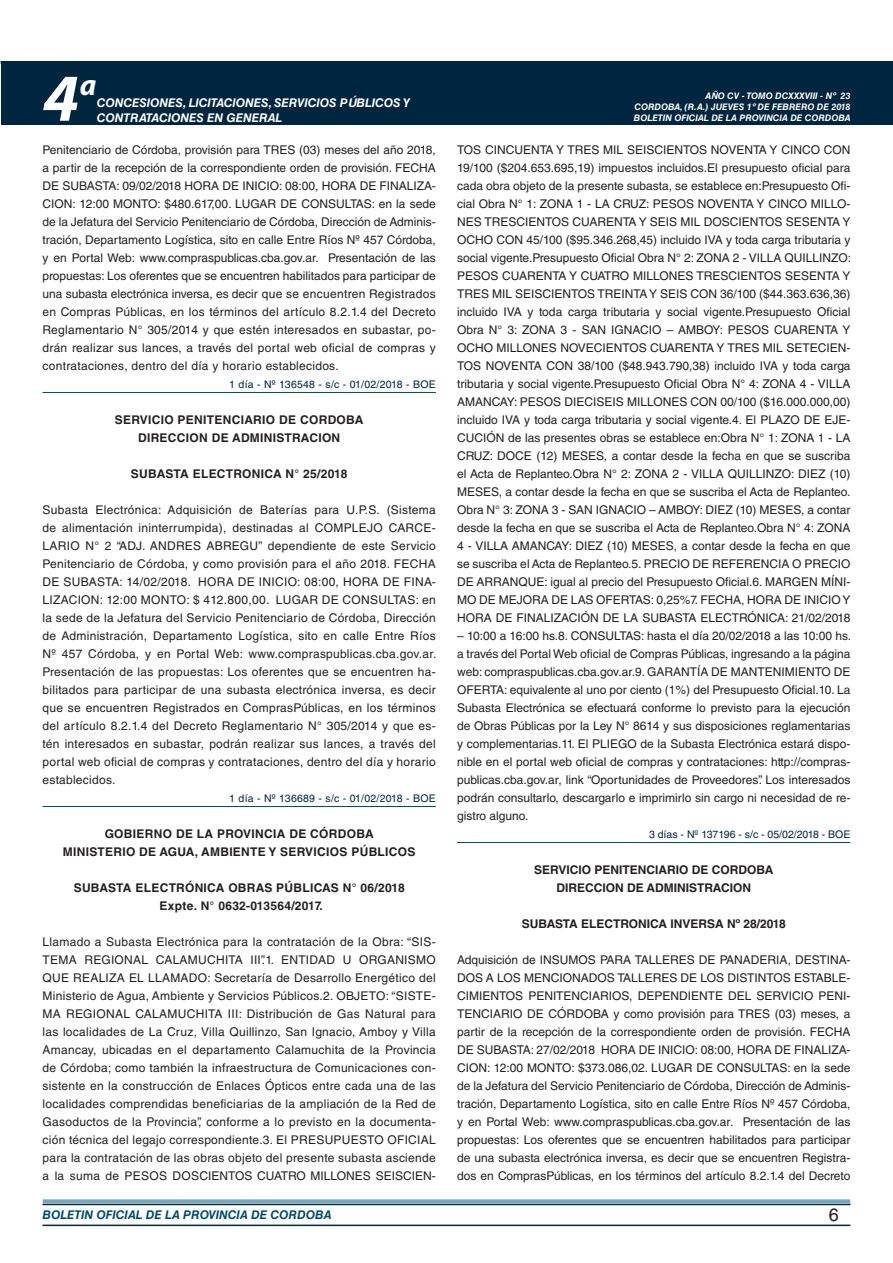
<style>
.page{position:relative;width:893px;height:1263px;background:#fff}
.page>*{position:absolute;margin:0;border:0;box-sizing:border-box;transform-origin:0 0}
.t1{font:italic 700 67.5px "Myriad Pro";color:#fff}
.t2{font:italic 700 30px "Myriad Pro";color:#fff}
.t3{font:18px "Helvetica LT Std";color:#231f20}
.TEXTO_BASE{font:12px/18px "Helvetica LT Std";color:#231f20;text-align:justify}
.RESUELVE{font:700 12px "Helvetica LT Std";letter-spacing:.025em;color:#231f20}
.RESUELVE-2{font:700 12px "Helvetica LT Std";color:#231f20}
.t4{font:italic 700 12px/14.4px "Helvetica LT Std";color:#fff}
.t5{font:italic 700 12px "Helvetica LT Std";color:#004b6c}
.FECHA_DE_PUBLICACIÓN{font:10.5px "Helvetica LT Std";letter-spacing:.025em;color:#00263f}
.FECHA_DE_PUBLICACIÓN-2{font:10.5px "Helvetica LT Std";color:#00263f}
.t6{font:italic 700 9px/10.8px "Helvetica LT Std";color:#fff;text-align:right}
</style>
<div class="page">
<hr style="left:43px;top:1224px;width:807px;height:2px;background:#00263f">
<div style="left:42px;top:1198px;width:809px;height:8px;background:#fff;opacity:.75"></div>
<div style="left:1px;top:61px;width:892px;height:64px;background:#00263f"></div>
<hr style="left:43px;top:392px;width:393px;height:1px;background:#004b6c">
<hr style="left:43px;top:806px;width:393px;height:1px;background:#004b6c">
<hr style="left:457px;top:842px;width:393px;height:1px;background:#004b6c">
<h1 class="t1" style="left:43px;top:54px;width:38px">4</h1>
<h2 class="t2" style="left:80px;top:66px;width:18px">a</h2>
<p class="t4" style="left:97px;top:96px;width:315px">CONCESIONES, LICITACIONES, SERVICIOS PÚBLICOS Y<br>CONTRATACIONES EN GENERAL</p>
<p class="TEXTO_BASE" style="left:43px;top:141px;width:395px">Penitenciario de Córdoba, provisión para TRES (03) meses del año 2018, a partir de la recepción de la correspondiente orden de provisión. FECHA DE SUBASTA: 09/02/2018 HORA DE INICIO: 08:00, HORA DE FINALIZA-CION: 12:00 MONTO: $480.617,00. LUGAR DE CONSULTAS: en la sede de la Jefatura del Servicio Penitenciario de Córdoba, Dirección de Adminis&shy;tración, Departamento Logística, sito en calle Entre Ríos Nº 457 Córdoba, y en Portal Web: www.compraspublicas.cba.gov.ar. Presentación de las propuestas: Los oferentes que se encuentren habilitados para participar de una subasta electrónica inversa, es decir que se encuentren Registrados en Compras Públicas, en los términos del artículo 8.2.1.4 del Decreto Reglamentario N° 305/2014 y que estén interesados en subastar, po&shy;drán realizar sus lances, a través del portal web oficial de compras y contrataciones, dentro del día y horario establecidos.</p>
<p class="FECHA_DE_PUBLICACIÓN" style="left:229px;top:378px;width:208px">1 día - Nº 136548 - s/c - 01/02/2018 - BOE</p>
<p class="RESUELVE" style="left:115px;top:412px;width:250px">SERVICIO PENITENCIARIO DE CORDOBA</p>
<p class="RESUELVE" style="left:138px;top:430px;width:204px">DIRECCION DE ADMINISTRACION</p>
<p class="RESUELVE" style="left:131px;top:466px;width:218px">SUBASTA ELECTRONICA N° 25/2018</p>
<p class="TEXTO_BASE" style="left:43px;top:501px;width:396px">Subasta Electrónica: Adquisición de Baterías para U.P.S. (Sistema de alimentación ininterrumpida), destinadas al COMPLEJO CARCE-LARIO N° 2 “ADJ. ANDRES ABREGU” dependiente de este Servicio Penitenciario de Córdoba, y como provisión para el año 2018. FECHA DE SUBASTA: 14/02/2018. HORA DE INICIO: 08:00, HORA DE FINA-LIZACION: 12:00 MONTO: $ 412.800,00. LUGAR DE CONSULTAS: en la sede de la Jefatura del Servicio Penitenciario de Córdoba, Dirección de Administración, Departamento Logística, sito en calle Entre Ríos Nº 457 Córdoba, y en Portal Web: www.compraspublicas.cba.gov.ar.<br>Presentación de las propuestas: Los oferentes que se encuentren ha&shy;bilitados para participar de una subasta electrónica inversa, es decir que se encuentren Registrados en ComprasPúblicas, en los términos del artículo 8.2.1.4 del Decreto Reglamentario N° 305/2014 y que es&shy;tén interesados en subastar, podrán realizar sus lances, a través del portal web oficial de compras y contrataciones, dentro del día y horario establecidos.</p>
<p class="FECHA_DE_PUBLICACIÓN" style="left:229px;top:792px;width:208px">1 día - Nº 136689 - s/c - 01/02/2018 - BOE</p>
<p class="RESUELVE" style="left:105px;top:826px;width:271px">GOBIERNO DE LA PROVINCIA DE CÓRDOBA</p>
<p class="RESUELVE" style="left:63px;top:844px;width:354px">MINISTERIO DE AGUA, AMBIENTE Y SERVICIOS PÚBLICOS</p>
<p class="RESUELVE" style="left:74px;top:880px;width:332px">SUBASTA ELECTRÓNICA OBRAS PÚBLICAS N° 06/2018</p>
<p class="RESUELVE" style="left:160px;top:898px;width:165px">Expte. N° 0632-013564/2017.</p>
<p class="TEXTO_BASE" style="left:43px;top:933px;width:395px">Llamado a Subasta Electrónica para la contratación de la Obra: “SIS-TEMA REGIONAL CALAMUCHITA III”.1. ENTIDAD U ORGANISMO QUE REALIZA EL LLAMADO: Secretaría de Desarrollo Energético del Ministerio de Agua, Ambiente y Servicios Públicos.2. OBJETO: “SISTE-MA REGIONAL CALAMUCHITA III: Distribución de Gas Natural para las localidades de La Cruz, Villa Quillinzo, San Ignacio, Amboy y Villa Amancay, ubicadas en el departamento Calamuchita de la Provincia de Córdoba; como también la infraestructura de Comunicaciones con&shy;sistente en la construcción de Enlaces Ópticos entre cada una de las localidades comprendidas beneficiarias de la ampliación de la Red de Gasoductos de la Provincia”, conforme a lo previsto en la documenta&shy;ción técnica del legajo correspondiente.3. El PRESUPUESTO OFICIAL para la contratación de las obras objeto del presente subasta asciende a la suma de PESOS DOSCIENTOS CUATRO MILLONES SEISCIEN-</p>
<p class="t6" style="left:635px;top:91px;width:217px">AÑO CV - TOMO DCXXXVIII - Nº 23<br>CORDOBA, (R.A.) JUEVES 1º DE FEBRERO DE 2018</p>
<p class="t6" style="left:634px;top:112px;width:218px">BOLETIN OFICIAL DE LA PROVINCIA DE CORDOBA</p>
<p class="TEXTO_BASE" style="left:457px;top:141px;width:395px">TOS CINCUENTA Y TRES MIL SEISCIENTOS NOVENTA Y CINCO CON 19/100 ($204.653.695,19) impuestos incluidos.El presupuesto oficial para cada obra objeto de la presente subasta, se establece en:Presupuesto Ofi&shy;cial Obra N° 1: ZONA 1 - LA CRUZ: PESOS NOVENTA Y CINCO MILLO-NES TRESCIENTOS CUARENTA Y SEIS MIL DOSCIENTOS SESENTA Y OCHO CON 45/100 ($95.346.268,45) incluido IVA y toda carga tributaria y social vigente.Presupuesto Oficial Obra N° 2: ZONA 2 - VILLA QUILLINZO:<br>PESOS CUARENTA Y CUATRO MILLONES TRESCIENTOS SESENTA Y TRES MIL SEISCIENTOS TREINTA Y SEIS CON 36/100 ($44.363.636,36) incluido IVA y toda carga tributaria y social vigente.Presupuesto Oficial Obra N° 3: ZONA 3 - SAN IGNACIO – AMBOY: PESOS CUARENTA Y OCHO MILLONES NOVECIENTOS CUARENTA Y TRES MIL SETECIEN-TOS NOVENTA CON 38/100 ($48.943.790,38) incluido IVA y toda carga tributaria y social vigente.Presupuesto Oficial Obra N° 4: ZONA 4 - VILLA AMANCAY: PESOS DIECISEIS MILLONES CON 00/100 ($16.000.000,00) incluido IVA y toda carga tributaria y social vigente.4. El PLAZO DE EJE-CUCIÓN de las presentes obras se establece en:Obra N° 1: ZONA 1 - LA CRUZ: DOCE (12) MESES, a contar desde la fecha en que se suscriba el Acta de Replanteo.Obra N° 2: ZONA 2 - VILLA QUILLINZO: DIEZ (10)<br>MESES, a contar desde la fecha en que se suscriba el Acta de Replanteo.<br>Obra N° 3: ZONA 3 - SAN IGNACIO – AMBOY: DIEZ (10) MESES, a contar desde la fecha en que se suscriba el Acta de Replanteo.Obra N° 4: ZONA 4 - VILLA AMANCAY: DIEZ (10) MESES, a contar desde la fecha en que se suscriba el Acta de Replanteo.5. PRECIO DE REFERENCIA O PRECIO DE ARRANQUE: igual al precio del Presupuesto Oficial.6. MARGEN MÍNI-MO DE MEJORA DE LAS OFERTAS: 0,25%7. FECHA, HORA DE INICIO Y HORA DE FINALIZACIÓN DE LA SUBASTA ELECTRÓNICA: 21/02/2018</p>
<p class="TEXTO_BASE" style="left:457px;top:627px;width:396px">– 10:00 a 16:00 hs.8. CONSULTAS: hasta el día 20/02/2018 a las 10:00 hs. a través del Portal Web oficial de Compras Públicas, ingresando a la página web: compraspublicas.cba.gov.ar.9. GARANTÍA DE MANTENIMIENTO DE OFERTA: equivalente al uno por ciento (1%) del Presupuesto Oficial.10. La Subasta Electrónica se efectuará conforme lo previsto para la ejecución de Obras Públicas por la Ley N° 8614 y sus disposiciones reglamentarias y complementarias.11. El PLIEGO de la Subasta Electrónica estará dispo&shy;nible en el portal web oficial de compras y contrataciones: http://compras&shy;publicas.cba.gov.ar, link “Oportunidades de Proveedores”. Los interesados podrán consultarlo, descargarlo e imprimirlo sin cargo ni necesidad de re&shy;gistro alguno.</p>
<p class="FECHA_DE_PUBLICACIÓN-2" style="left:649px;top:828px;width:203px">3 días - Nº 137196 - s/c - 05/02/2018 - BOE</p>
<p class="RESUELVE-2" style="left:534px;top:862px;width:241px">SERVICIO PENITENCIARIO DE CORDOBA</p>
<p class="RESUELVE-2" style="left:557px;top:880px;width:196px">DIRECCION DE ADMINISTRACION</p>
<p class="RESUELVE-2" style="left:522px;top:916px;width:265px">SUBASTA ELECTRONICA INVERSA Nº 28/2018</p>
<p class="TEXTO_BASE" style="left:457px;top:951px;width:395px">Adquisición de INSUMOS PARA TALLERES DE PANADERIA, DESTINA-DOS A LOS MENCIONADOS TALLERES DE LOS DISTINTOS ESTABLE-CIMIENTOS PENITENCIARIOS, DEPENDIENTE DEL SERVICIO PENI-TENCIARIO DE CÓRDOBA y como provisión para TRES (03) meses, a partir de la recepción de la correspondiente orden de provisión. FECHA DE SUBASTA: 27/02/2018 HORA DE INICIO: 08:00, HORA DE FINALIZA-CION: 12:00 MONTO: $373.086,02. LUGAR DE CONSULTAS: en la sede de la Jefatura del Servicio Penitenciario de Córdoba, Dirección de Adminis&shy;tración, Departamento Logística, sito en calle Entre Ríos Nº 457 Córdoba, y en Portal Web: www.compraspublicas.cba.gov.ar. Presentación de las propuestas: Los oferentes que se encuentren habilitados para participar de una subasta electrónica inversa, es decir que se encuentren Registra&shy;dos en ComprasPúblicas, en los términos del artículo 8.2.1.4 del Decreto</p>
<p class="t5" style="left:43px;top:1208px;width:290px">BOLETIN OFICIAL DE LA PROVINCIA DE CORDOBA</p>
<h3 class="t3" style="left:829px;top:1204px;width:12px">6</h3>
</div>
